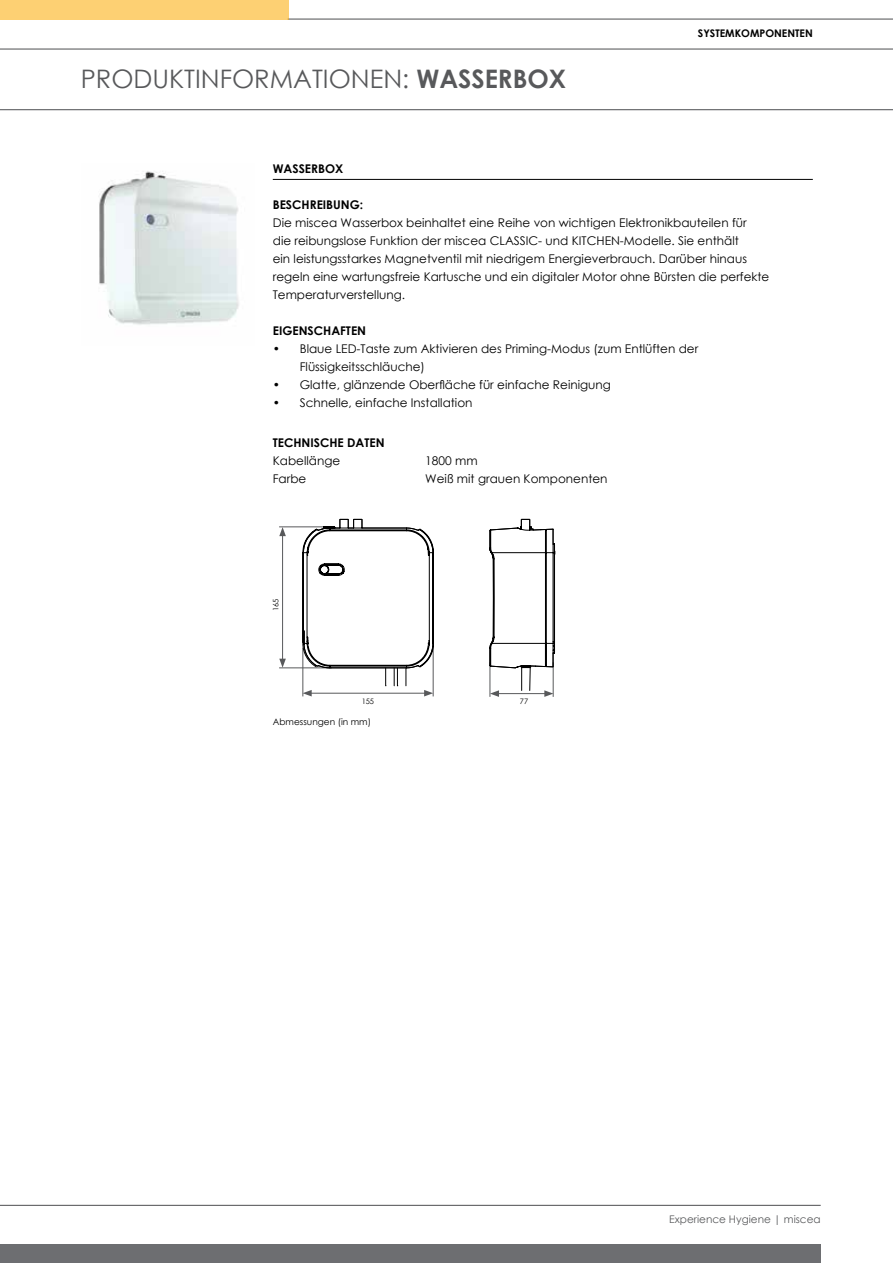
<style>
.page{position:relative;width:893px;height:1263px;background:#fff}
.page>*{position:absolute;margin:0;border:0;box-sizing:border-box;transform-origin:0 0}
.t1{font:25.5px "Century Gothic";color:#58595b}
.t2{font:12px/18px "Century Gothic";color:#000}
.t3{font:700 12px "Century Gothic";color:#000}
.t4{font:10.5px "Century Gothic";color:#58595b}
.t5{font:700 10.5px "Century Gothic";color:#000}
.t6{font:9px "Century Gothic";color:#000}
.t7{font:7.5px "Century Gothic";color:#000}
.s1{font-weight:700}
</style>
<div class="page">
<div style="left:0;top:1244px;width:821px;height:19px;background:#6d6e71"></div>
<hr style="left:0;top:109px;width:893px;height:1px;background:#58595b">
<hr style="left:0;top:1205px;width:821px;height:1px;background:#58595b">
<hr style="left:0;top:49px;width:893px;height:1px;background:#58595b">
<hr style="left:288px;top:19px;width:605px;height:1px;background:#58595b">
<div style="left:0;top:0;width:289px;height:20px;background:#fdd073"></div>
<img style="left:99px;top:171px;width:140px;height:154px">
<hr style="left:279px;top:668px;width:53px;height:1px;background:#58595b">
<hr style="left:279px;top:527px;width:48px;height:1px;background:#58595b">
<hr style="left:282px;top:534px;width:1px;height:127px;background:#58595b">
<svg style="left:279px;top:659px;width:7px;height:9px"></svg>
<svg style="left:279px;top:527px;width:7px;height:9px"></svg>
<svg style="left:489px;top:519px;width:66px;height:178px"></svg>
<svg style="left:302px;top:519px;width:132px;height:177px"></svg>
<hr style="left:273px;top:179px;width:540px;height:1px;background:#000">
<h1 class="t1" style="left:81px;top:61px;width:487px">PRODUKTINFORMATIONEN: <span class="s1">WASSERBOX</span></h1>
<p class="t5" style="left:698px;top:25px;width:116px">SYSTEMKOMPONENTEN</p>
<p class="t3" style="left:273px;top:159px;width:72px">WASSERBOX</p>
<p class="t3" style="left:273px;top:195px;width:92px">BESCHREIBUNG:</p>
<p class="t2" style="left:273px;top:213px;width:498px">Die miscea Wasserbox beinhaltet eine Reihe von wichtigen Elektronikbauteilen für<br>die reibungslose Funktion der miscea CLASSIC- und KITCHEN-Modelle. Sie enthält<br>ein leistungsstarkes Magnetventil mit niedrigem Energieverbrauch. Darüber hinaus regeln eine wartungsfreie Kartusche und ein digitaler Motor ohne Bürsten die perfekte Temperaturverstellung.</p>
<p class="t3" style="left:273px;top:321px;width:95px">EIGENSCHAFTEN</p>
<p class="t2" style="left:300px;top:339px;width:400px;text-indent:-27px">• Blaue LED-Taste zum Aktivieren des Priming-Modus (zum Entlüften der<br>Flüssigkeitsschläuche)</p>
<p class="t2" style="left:273px;top:375px;width:340px">• Glatte, glänzende Oberfläche für einfache Reinigung</p>
<p class="t2" style="left:273px;top:393px;width:201px">• Schnelle, einfache Installation</p>
<p class="t3" style="left:273px;top:433px;width:113px">TECHNISCHE DATEN</p>
<p class="t2" style="left:273px;top:451px;width:69px">Kabellänge<br>Farbe</p>
<p class="t2" style="left:425px;top:451px;width:184px">1800 mm<br>Weiß mit grauen Komponenten</p>
<p class="t7" style="left:270px;top:611px;width:14px;rotate:-90deg">165</p>
<p class="t7" style="left:362px;top:695px;width:14px">155</p>
<p class="t7" style="left:520px;top:696px;width:10px">77</p>
<p class="t6" style="left:273px;top:716px;width:100px">Abmessungen (in mm)</p>
<p class="t4" style="left:669px;top:1212px;width:153px">Experience Hygiene | miscea</p>
</div>
